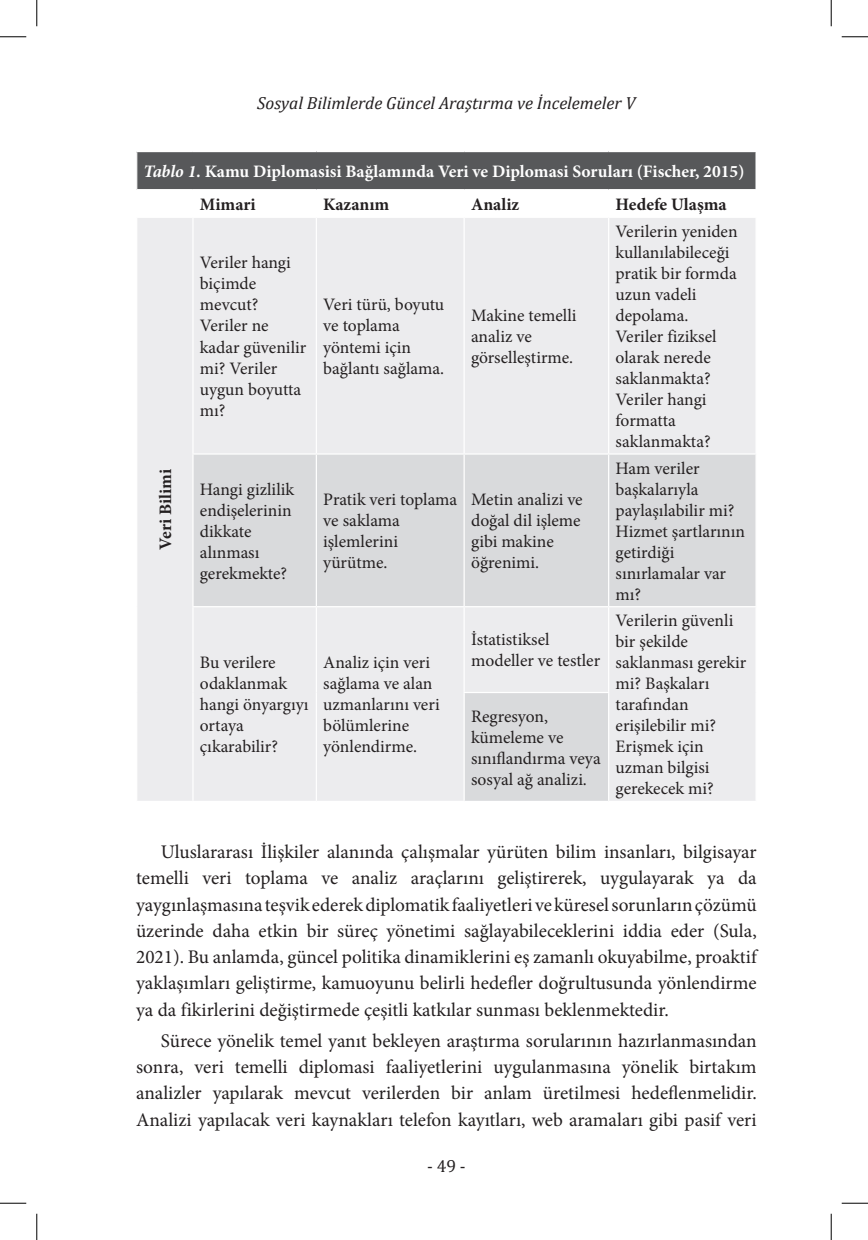
<style>
.page{position:relative;width:868px;height:1240px;background:#fff}
.page>*{position:absolute;margin:0;border:0;box-sizing:border-box;transform-origin:0 0}
.duzyazi{font:19.25px/26.2px "Minion Pro";color:#231f20;text-align:justify}
.tabloyazi{font:17.5px/21px "Minion Pro";color:#231f20}
.tabloyazibold{font:700 17.5px "Minion Pro";color:#fff}
.t1{font:italic 17.5px "Cambria";color:#231f20}
.tabloyazi-2{font:700 17.5px "Minion Pro";color:#231f20}
.t2{font:17.5px "Cambria";color:#231f20}
.s1{font-style:italic}
</style>
<div class="page">
<div style="left:137px;top:151px;width:618px;height:39px;background:#57585a"></div>
<div style="left:137px;top:218px;width:618px;height:582px;background:#ececee"></div>
<svg style="left:193px;top:454px;width:562px;height:346px;background:#e2e2e4"></svg>
<hr style="left:192px;top:218px;width:1px;height:235px;background:#fff">
<hr style="left:315px;top:218px;width:2px;height:235px;background:#fff">
<hr style="left:463px;top:218px;width:1px;height:235px;background:#fff">
<hr style="left:607px;top:218px;width:2px;height:235px;background:#fff">
<hr style="left:192px;top:453px;width:124px;height:1px;background:#fff">
<hr style="left:192px;top:454px;width:1px;height:152px;background:#fff">
<hr style="left:316px;top:453px;width:148px;height:1px;background:#fff">
<hr style="left:315px;top:454px;width:2px;height:152px;background:#fff">
<hr style="left:464px;top:453px;width:144px;height:1px;background:#fff">
<hr style="left:463px;top:454px;width:1px;height:152px;background:#fff">
<hr style="left:608px;top:453px;width:148px;height:1px;background:#fff">
<hr style="left:607px;top:454px;width:2px;height:152px;background:#fff">
<hr style="left:192px;top:606px;width:124px;height:1px;background:#fff">
<hr style="left:192px;top:607px;width:1px;height:85px;background:#fff">
<hr style="left:316px;top:606px;width:148px;height:1px;background:#fff">
<hr style="left:315px;top:607px;width:2px;height:85px;background:#fff">
<hr style="left:464px;top:606px;width:144px;height:1px;background:#fff">
<hr style="left:463px;top:607px;width:1px;height:84px;background:#fff">
<hr style="left:608px;top:606px;width:148px;height:1px;background:#fff">
<hr style="left:607px;top:607px;width:2px;height:84px;background:#fff">
<hr style="left:192px;top:692px;width:1px;height:108px;background:#fff">
<hr style="left:315px;top:692px;width:2px;height:108px;background:#fff">
<hr style="left:463px;top:691px;width:146px;height:2px;background:#fff">
<hr style="left:463px;top:693px;width:1px;height:107px;background:#fff">
<hr style="left:607px;top:693px;width:2px;height:107px;background:#fff">
<hr style="left:136px;top:151px;width:57px;height:1px;background:#fff">
<hr style="left:193px;top:151px;width:123px;height:1px;background:#fff">
<hr style="left:316px;top:151px;width:148px;height:1px;background:#fff">
<hr style="left:464px;top:151px;width:144px;height:1px;background:#fff">
<hr style="left:608px;top:151px;width:148px;height:1px;background:#fff">
<hr style="left:136px;top:189px;width:57px;height:1px;background:#fff">
<hr style="left:193px;top:189px;width:123px;height:1px;background:#fff">
<hr style="left:316px;top:189px;width:148px;height:1px;background:#fff">
<hr style="left:464px;top:189px;width:144px;height:1px;background:#fff">
<hr style="left:608px;top:189px;width:148px;height:1px;background:#fff">
<svg style="left:0;top:36px;width:26px;height:1px"></svg>
<svg style="left:841px;top:36px;width:26px;height:1px"></svg>
<svg style="left:0;top:1202px;width:26px;height:1px"></svg>
<svg style="left:841px;top:1202px;width:26px;height:1px"></svg>
<svg style="left:36px;top:0;width:1px;height:26px"></svg>
<svg style="left:36px;top:1213px;width:1px;height:26px"></svg>
<svg style="left:830px;top:0;width:1px;height:26px"></svg>
<svg style="left:830px;top:1213px;width:1px;height:26px"></svg>
<p class="t1" style="left:257px;top:91px;width:379px">Sosyal Bilimlerde Güncel Araştırma ve İncelemeler V</p>
<p class="tabloyazibold" style="left:144px;top:159px;width:602px"><span class="s1">Tablo 1.</span> Kamu Diplomasisi Bağlamında Veri ve Diplomasi Soruları (Fischer, 2015)</p>
<p class="tabloyazi-2" style="left:200px;top:192px;width:57px">Mimari</p>
<p class="tabloyazi-2" style="left:323px;top:192px;width:67px">Kazanım</p>
<p class="tabloyazi-2" style="left:471px;top:192px;width:50px">Analiz</p>
<p class="tabloyazi-2" style="left:615px;top:192px;width:112px">Hedefe Ulaşma</p>
<p class="tabloyazi-2" style="left:153px;top:549px;width:82px;rotate:-90deg">Veri Bilimi</p>
<p class="tabloyazi" style="left:200px;top:252px;width:108px">Veriler hangi biçimde mevcut?<br>Veriler ne kadar güvenilir mi? Veriler uygun boyutta mı?</p>
<p class="tabloyazi" style="left:323px;top:294px;width:122px">Veri türü, boyutu ve toplama yöntemi için bağlantı sağlama.</p>
<p class="tabloyazi" style="left:471px;top:305px;width:107px">Makine temelli analiz ve görselleştirme.</p>
<p class="tabloyazi" style="left:200px;top:478px;width:96px">Hangi gizlilik endişelerinin dikkate alınması gerekmekte?</p>
<p class="tabloyazi" style="left:323px;top:489px;width:135px">Pratik veri toplama ve saklama işlemlerini yürütme.</p>
<p class="tabloyazi" style="left:471px;top:489px;width:113px">Metin analizi ve doğal dil işleme gibi makine öğrenimi.</p>
<p class="tabloyazi" style="left:200px;top:652px;width:110px">Bu verilere odaklanmak hangi önyargıyı ortaya çıkarabilir?</p>
<p class="tabloyazi" style="left:323px;top:652px;width:118px">Analiz için veri sağlama ve alan uzmanlarını veri bölümlerine yönlendirme.</p>
<p class="tabloyazi" style="left:471px;top:629px;width:130px">İstatistiksel modeller ve testler</p>
<p class="tabloyazi" style="left:471px;top:705px;width:131px">Regresyon, kümeleme ve sınıflandırma veya sosyal ağ analizi.</p>
<p class="tabloyazi" style="left:615px;top:221px;width:123px">Verilerin yeniden kullanılabileceği pratik bir formda uzun vadeli depolama.<br>Veriler fiziksel olarak nerede saklanmakta?<br>Veriler hangi formatta saklanmakta?</p>
<p class="tabloyazi" style="left:615px;top:457px;width:131px">Ham veriler başkalarıyla paylaşılabilir mi?<br>Hizmet şartlarının getirdiği sınırlamalar var mı?</p>
<p class="tabloyazi" style="left:615px;top:610px;width:132px">Verilerin güvenli bir şekilde saklanması gerekir mi? Başkaları tarafından erişilebilir mi?<br>Erişmek için uzman bilgisi gerekecek mi?</p>
<p class="duzyazi" style="left:136px;top:838px;width:622px;text-indent:25px">Uluslararası İlişkiler alanında çalışmalar yürüten bilim insanları, bilgisayar temelli veri toplama ve analiz araçlarını geliştirerek, uygulayarak ya da yaygınlaşmasına teşvik ederek diplomatik faaliyetleri ve küresel sorunların çözümü üzerinde daha etkin bir süreç yönetimi sağlayabileceklerini iddia eder (Sula, 2021). Bu anlamda, güncel politika dinamiklerini eş zamanlı okuyabilme, proaktif yaklaşımları geliştirme, kamuoyunu belirli hedefler doğrultusunda yönlendirme ya da fikirlerini değiştirmede çeşitli katkılar sunması beklenmektedir.</p>
<p class="duzyazi" style="left:136px;top:1027px;width:622px;text-indent:25px">Sürece yönelik temel yanıt bekleyen araştırma sorularının hazırlanmasından sonra, veri temelli diplomasi faaliyetlerini uygulanmasına yönelik birtakım analizler yapılarak mevcut verilerden bir anlam üretilmesi hedeflenmelidir.<br>Analizi yapılacak veri kaynakları telefon kayıtları, web aramaları gibi pasif veri</p>
<p class="t2" style="left:427px;top:1155px;width:40px">- 49 -</p>
</div>
